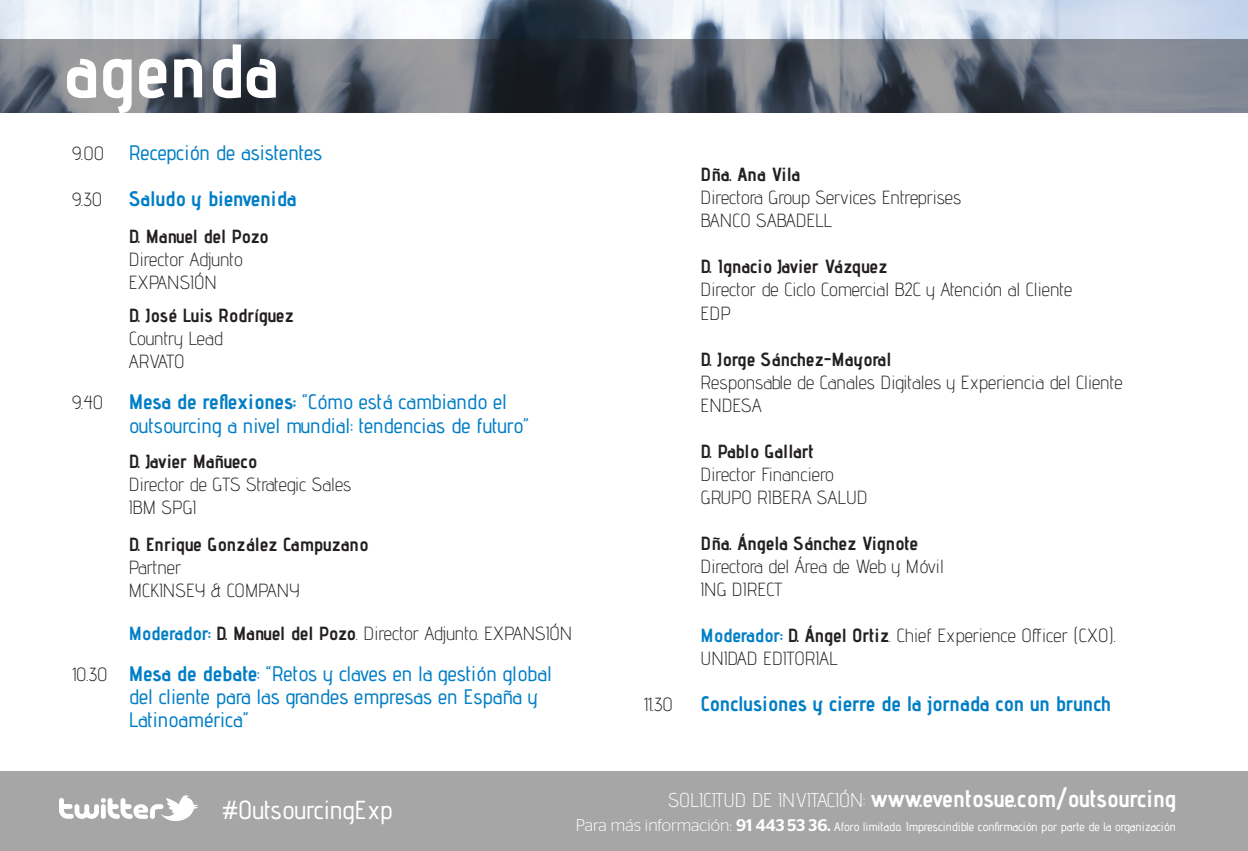
<style>
.page{position:relative;width:1248px;height:851px;background:#fff}
.page>*{position:absolute;margin:0;border:0;box-sizing:border-box;transform-origin:0 0}
.t1{font:700 75.6px "Advent Pro";color:#fff}
.t2{font:500 26px "Advent Pro";color:#fff}
.t3{font:700 24px "Advent Pro";color:#fff}
.t4{font:500 21px/23px "Advent Pro";color:#007ec5}
.t5{font:700 21px "Advent Pro";color:#007ec5}
.t6{font:300 19px/23px "Advent Pro";color:#231f20}
.t7{font:700 19px "Advent Pro";color:#231f20}
.t8{font:500 12.2px "Advent Pro";color:#fff}
.s1{font-weight:300;font-size:19px;color:#231f20}
.s2{font-weight:700}
.s3{font-weight:700;color:#007ec5}
.s4{font-weight:300;font-size:20px}
.s5{font-family:"Stag Sans";font-weight:300;font-size:16.8px}
.s6{font-family:"Stag Sans";font-size:16.8px}
</style>
<div class="page">
<div style="left:0;top:771px;width:1247px;height:79px;background:#a7a6a6"></div>
<img style="left:0;top:0;width:1247px;height:40px">
<svg style="left:0;top:40px;width:1247px;height:72px;background:#656a73"></svg>
<svg style="left:59px;top:795px;width:139px;height:26px"></svg>
<p class="t1" style="left:64px;top:25px;width:216px">agenda</p>
<p class="t4" style="left:72px;top:141px;width:252px"><span class="s1">9.00</span> Recepción de asistentes</p>
<p class="t6" style="left:72px;top:188px;width:32px">9.30</p>
<p class="t5" style="left:129px;top:186px;width:169px">Saludo y bienvenida</p>
<p class="t7" style="left:129px;top:225px;width:141px">D. Manuel del Pozo</p>
<p class="t6" style="left:129px;top:248px;width:116px">Director Adjunto</p>
<p class="t6" style="left:129px;top:271px;width:90px">EXPANSIÓN</p>
<p class="t7" style="left:129px;top:304px;width:166px">D. José Luis Rodríguez</p>
<p class="t6" style="left:129px;top:327px;width:96px">Country Lead</p>
<p class="t6" style="left:129px;top:350px;width:57px">ARVATO</p>
<p class="t4" style="left:129px;top:390px;width:402px;text-indent:-57px"><span class="s1">9.40</span> <span class="s2">Mesa de reflexiones:</span> “Cómo está cambiando el outsourcing a nivel mundial: tendencias de futuro”</p>
<p class="t7" style="left:129px;top:449px;width:130px">D. Javier Mañueco</p>
<p class="t6" style="left:129px;top:472px;width:224px">Director de GTS Strategic Sales</p>
<p class="t6" style="left:129px;top:495px;width:69px">IBM SPGI</p>
<p class="t7" style="left:129px;top:532px;width:241px">D. Enrique González Campuzano</p>
<p class="t6" style="left:129px;top:555px;width:54px">Partner</p>
<p class="t6" style="left:129px;top:578px;width:172px">MCKINSEY &amp; COMPANY</p>
<p class="t6" style="left:129px;top:621px;width:445px"><span class="s3">Moderador:</span> <span class="s2">D. Manuel del Pozo</span>. Director Adjunto. EXPANSIÓN</p>
<p class="t4" style="left:129px;top:661px;width:424px;text-indent:-57px"><span class="s1">10.30</span> <span class="s2">Mesa de debate</span>: “Retos y claves en la gestión global del cliente para las grandes empresas en España y<br>Latinoamérica”</p>
<p class="t7" style="left:700px;top:163px;width:101px">Dña. Ana Vila</p>
<p class="t6" style="left:700px;top:186px;width:262px">Directora Group Services Entreprises</p>
<p class="t6" style="left:700px;top:209px;width:133px">BANCO SABADELL</p>
<p class="t7" style="left:700px;top:255px;width:188px">D. Ignacio Javier Vázquez</p>
<p class="t6" style="left:700px;top:278px;width:373px">Director de Ciclo Comercial B2C y Atención al Cliente</p>
<p class="t6" style="left:700px;top:301px;width:32px">EDP</p>
<p class="t6" style="left:700px;top:347px;width:423px"><span class="s2">D. Jorge Sánchez-Mayoral<br></span>Responsable de Canales Digitales y Experiencia del Cliente</p>
<p class="t6" style="left:700px;top:393px;width:63px">ENDESA</p>
<p class="t7" style="left:700px;top:439px;width:114px">D. Pablo Gallart</p>
<p class="t6" style="left:700px;top:462px;width:135px">Director Financiero</p>
<p class="t6" style="left:700px;top:485px;width:169px">GRUPO RIBERA SALUD</p>
<p class="t7" style="left:700px;top:531px;width:219px">Dña. Ángela Sánchez Vignote</p>
<p class="t6" style="left:700px;top:554px;width:245px">Directora del Área de Web y Móvil</p>
<p class="t6" style="left:700px;top:577px;width:83px">ING DIRECT</p>
<p class="t6" style="left:700px;top:623px;width:417px"><span class="s3">Moderador:</span> <span class="s2">D. Ángel Ortiz</span>. Chief Experience Officer (CXO).<br>UNIDAD EDITORIAL</p>
<p class="t6" style="left:643px;top:692px;width:31px">11.30</p>
<p class="t5" style="left:700px;top:690px;width:412px">Conclusiones y cierre de la jornada con un brunch</p>
<p class="t2" style="left:222px;top:793px;width:172px">#OutsourcingExp</p>
<p class="t3" style="left:668px;top:783px;width:509px"><span class="s4">SOLICITUD DE INVITACIÓN:</span> www.eventosue.com/outsourcing</p>
<p class="t8" style="left:575px;top:819px;width:601px"><span class="s5">Para más información:</span> <span class="s6">91 443 53 36.</span> Aforo limitado. Imprescindible confirmación por parte de la organización</p>
</div>
